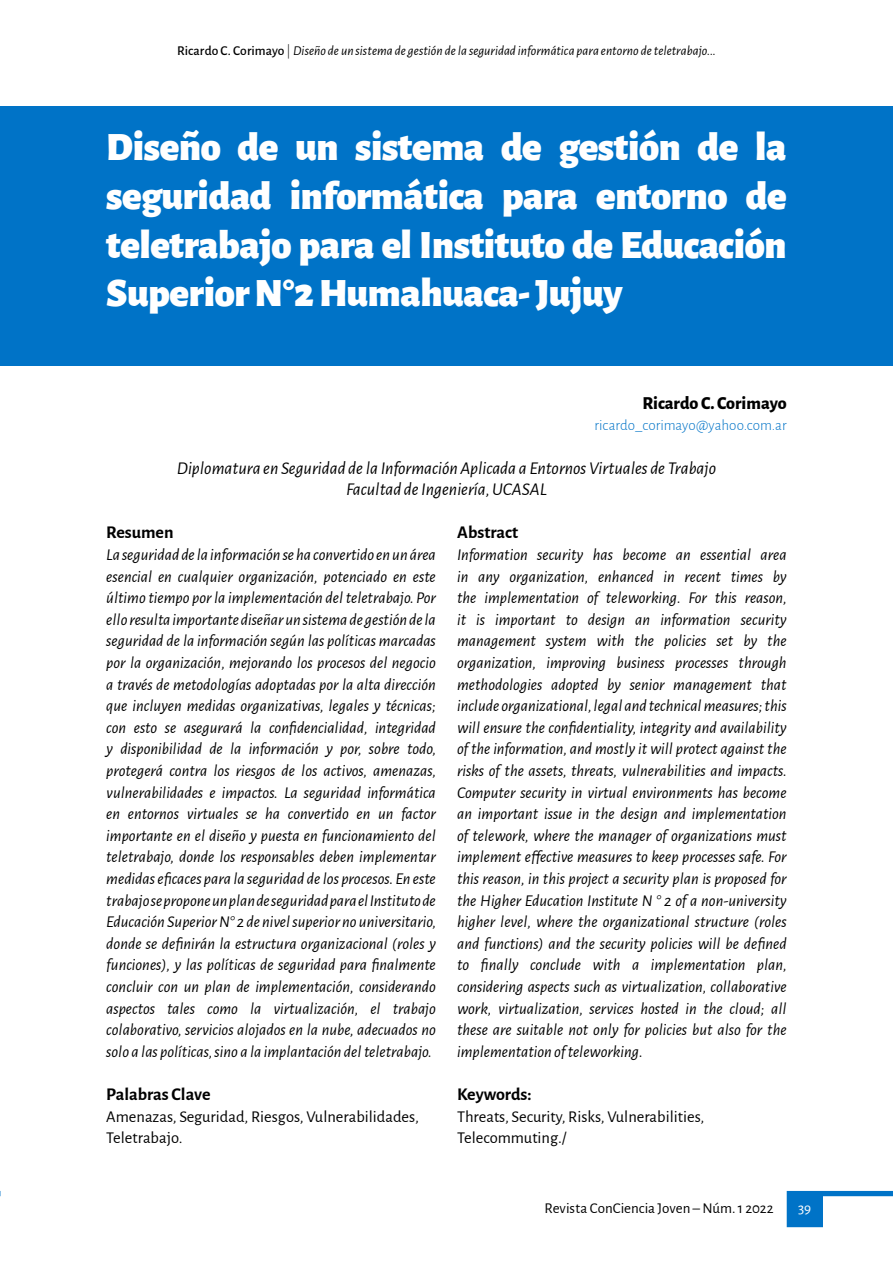
<style>
.page{position:relative;width:893px;height:1263px;background:#fff}
.page>*{position:absolute;margin:0;border:0;box-sizing:border-box;transform-origin:0 0}
.Titulo_articulo{font:900 40.5px/48.6px "Alegreya Sans";letter-spacing:-.01em;color:#fff;text-align:justify}
.Resumen_cuerpo{font:italic 18px "Alegreya Sans";color:#000}
.t1{font:700 18px "Alegreya Sans";color:#000}
.Autor{font:800 18px "Alegreya Sans";color:#000}
.Resumen_cuerpo-2{font:italic 16.5px/21.6px "Alegreya Sans";color:#000;text-align:justify}
.Palabras_clave_cuerp{font:16.5px/21.6px "Alegreya Sans";color:#000}
.t2{font:15px "Alegreya Sans";color:#000}
.Autor1{font:300 15px "Alegreya Sans";color:#0073c7}
.t3{font:15px "Alegreya Sans";color:#fff}
.t4{font:italic 13.5px "Alegreya Sans";color:#000}
.s1{font-weight:500;font-style:normal}
.s2{font-weight:300;font-style:normal}
.s3{font-family:"Roxy";font-weight:300}
</style>
<div class="page">
<svg style="left:787px;top:1191px;width:106px;height:36px"></svg>
<div style="left:0;top:106px;width:893px;height:259px;background:#0073c7"></div>
<p class="t4" style="left:177px;top:41px;width:540px"><span class="s1">Ricardo C. Corimayo</span> <span class="s2">|</span> Diseño de un sistema de gestión de la seguridad informática para entorno de teletrabajo...</p>
<p class="Titulo_articulo" style="left:106px;top:119px;width:682px">Diseño de un sistema de gestión de la seguridad informática para entorno de teletrabajo para el Instituto de Educación Superior N°2 Humahuaca- Jujuy</p>
<p class="Autor" style="left:642px;top:389px;width:146px">Ricardo C. Corimayo</p>
<p class="Autor1" style="left:594px;top:416px;width:194px">ricardo_corimayo@yahoo.com.ar</p>
<p class="Resumen_cuerpo" style="left:177px;top:455px;width:541px">Diplomatura en Seguridad de la Información Aplicada a Entornos Virtuales de Trabajo</p>
<p class="Resumen_cuerpo" style="left:346px;top:477px;width:202px">Facultad de Ingeniería, UCASAL</p>
<p class="t1" style="left:106px;top:519px;width:69px">Resumen</p>
<p class="Resumen_cuerpo-2" style="left:106px;top:543px;width:331px">La seguridad de la información se ha convertido en un área esencial en cualquier organización, potenciado en este último tiempo por la implementación del teletrabajo. Por ello resulta importante diseñar un sistema de gestión de la seguridad de la información según las políticas marcadas por la organización, mejorando los procesos del negocio a través de metodologías adoptadas por la alta dirección que incluyen medidas organizativas, legales y técnicas; con esto se asegurará la confidencialidad, integridad y disponibilidad de la información y por, sobre todo, protegerá contra los riesgos de los activos, amenazas, vulnerabilidades e impactos. La seguridad informática en entornos virtuales se ha convertido en un factor importante en el diseño y puesta en funcionamiento del teletrabajo, donde los responsables deben implementar medidas eficaces para la seguridad de los procesos. En este trabajo se propone un plan de seguridad para el Instituto de Educación Superior N° 2 de nivel superior no universitario, donde se definirán la estructura organizacional (roles y funciones), y las políticas de seguridad para finalmente concluir con un plan de implementación, considerando aspectos tales como la virtualización, el trabajo colaborativo, servicios alojados en la nube, adecuados no solo a las políticas, sino a la implantación del teletrabajo.</p>
<p class="t1" style="left:106px;top:1081px;width:106px">Palabras Clave</p>
<p class="Palabras_clave_cuerp" style="left:106px;top:1105px;width:314px">Amenazas, Seguridad, Riesgos, Vulnerabilidades,<br>Teletrabajo<span class="s3">.</span></p>
<p class="t1" style="left:457px;top:519px;width:63px">Abstract</p>
<p class="Resumen_cuerpo-2" style="left:457px;top:543px;width:331px">Information security has become an essential area in any organization, enhanced in recent times by the implementation of teleworking. For this reason, it is important to design an information security management system with the policies set by the organization, improving business processes through methodologies adopted by senior management that include organizational, legal and technical measures; this will ensure the confidentiality, integrity and availability of the information, and mostly it will protect against the risks of the assets, threats, vulnerabilities and impacts.<br>Computer security in virtual environments has become an important issue in the design and implementation of telework, where the manager of organizations must implement effective measures to keep processes safe. For this reason, in this project a security plan is proposed for the Higher Education Institute N ° 2 of a non-university higher level, where the organizational structure (roles and functions) and the security policies will be defined to finally conclude with a implementation plan, considering aspects such as virtualization, collaborative work, virtualization, services hosted in the cloud; all these are suitable not only for policies but also for the implementation of teleworking.</p>
<p class="t1" style="left:457px;top:1081px;width:76px">Keywords:</p>
<p class="Palabras_clave_cuerp" style="left:457px;top:1105px;width:249px">Threats, Security, Risks, Vulnerabilities,<br>Telecommuting./</p>
<p class="t2" style="left:545px;top:1197px;width:231px">Revista ConCiencia Joven – Núm. 1 2022</p>
<p class="t3" style="left:798px;top:1197px;width:15px">39</p>
</div>
